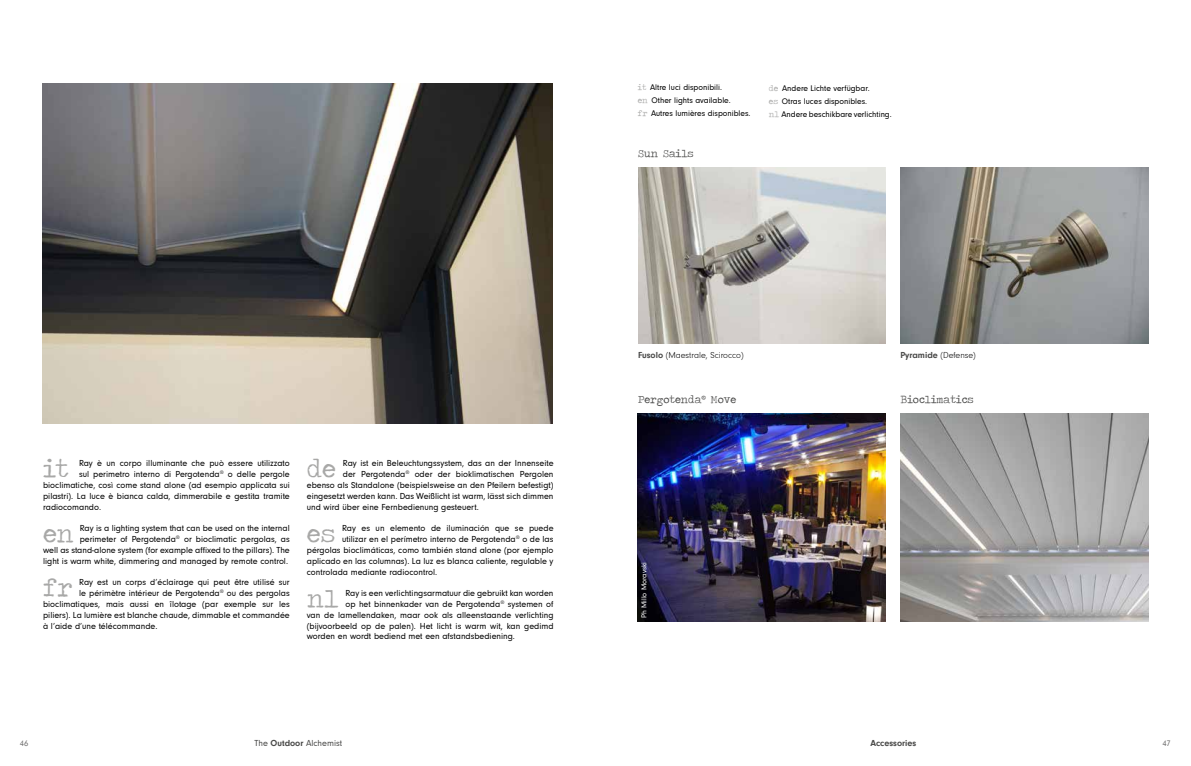
<style>
.page{position:relative;width:1191px;height:766px;background:#fff}
.page>*{position:absolute;margin:0;border:0;box-sizing:border-box;transform-origin:0 0}
.t1{font:26.1px "Traveling Typewriter";color:#a8a8a7}
.t2{font:11px "Traveling Typewriter";color:#4a4a49}
.t3{font:9px/10.8px "Neuzeit Gro T";color:#000;text-align:right}
.t4{font:9px "Neuzeit Gro T Ligh";color:#000}
.t5{font:9px "Neuzeit Gro T";color:#4a4a49}
.t6{font:700 9px "Neuzeit Gro T";color:#4a4a49}
.t7{font:8.5px/12.8px "Neuzeit Gro T";color:#000}
.t8{font:8.5px "Neuzeit Gro T";color:#706f6f}
.t9{font:7.5px "Neuzeit Gro T";color:#fff}
.s1{font-family:"Traveling Typewriter";color:#a8a8a7}
.s2{font-family:"Neuzeit Gro T";font-weight:700;color:#4a4a49}
.s3{font-weight:700}
</style>
<div class="page">
<img style="left:900px;top:413px;width:248px;height:208px">
<img style="left:638px;top:168px;width:247px;height:175px">
<img style="left:900px;top:168px;width:248px;height:175px">
<img style="left:43px;top:84px;width:510px;height:339px">
<img style="left:638px;top:413px;width:247px;height:208px">
<p class="t7" style="left:638px;top:81px;width:114px"><span class="s1">it</span> Altre luci disponibili.<br><span class="s1">en</span> Other lights available.<br><span class="s1">fr</span> Autres lumières disponibles.</p>
<p class="t7" style="left:769px;top:82px;width:124px"><span class="s1">de</span> Andere Lichte verfügbar.<br><span class="s1">es</span> Otras luces disponibles.<br><span class="s1">nl</span> Andere beschikbare verlichting.</p>
<p class="t2" style="left:638px;top:146px;width:57px">Sun Sails</p>
<p class="t4" style="left:638px;top:350px;width:107px"><span class="s2">Fusolo</span> (Maestrale, Scirocco)</p>
<p class="t4" style="left:900px;top:350px;width:77px"><span class="s2">Pyramide</span> (Defense)</p>
<h1 class="t1" style="left:43px;top:451px;width:27px">it</h1>
<p class="t3" style="left:79px;top:458px;width:212px">Ray è un corpo illuminante che può essere utilizzato</p>
<p class="t3" style="left:79px;top:469px;width:212px">sul perimetro interno di Pergotenda<sup>®</sup> o delle pergole</p>
<p class="t3" style="left:43px;top:480px;width:248px">bioclimatiche, così come stand alone (ad esempio applicata sui</p>
<p class="t3" style="left:43px;top:490px;width:248px">pilastri). La luce è bianca calda, dimmerabile e gestita tramite</p>
<p class="t3" style="left:43px;top:501px;width:59px">radiocomando.</p>
<h1 class="t1" style="left:43px;top:516px;width:32px">en</h1>
<p class="t3" style="left:43px;top:523px;width:248px">Ray is a lighting system that can be used on the internal perimeter of Pergotenda<sup>®</sup> or bioclimatic pergolas, as<br>well as stand-alone system (for example affixed to the pillars). The light is warm white, dimmering and managed by remote control.</p>
<h1 class="t1" style="left:43px;top:570px;width:31px">fr</h1>
<p class="t3" style="left:79px;top:577px;width:212px">Ray est un corps d’éclairage qui peut être utilisé sur</p>
<p class="t3" style="left:79px;top:588px;width:212px">le périmètre intérieur de Pergotenda<sup>®</sup> ou des pergolas</p>
<p class="t3" style="left:43px;top:598px;width:248px">bioclimatiques, mais aussi en îlotage (par exemple sur les</p>
<p class="t3" style="left:43px;top:609px;width:248px">piliers). La lumière est blanche chaude, dimmable et commandée</p>
<p class="t3" style="left:43px;top:620px;width:116px">à l’aide d’une télécommande.</p>
<h1 class="t1" style="left:307px;top:451px;width:31px">de</h1>
<p class="t3" style="left:343px;top:458px;width:212px">Ray ist ein Beleuchtungssystem, das an der Innenseite</p>
<p class="t3" style="left:343px;top:469px;width:212px">der Pergotenda<sup>®</sup> oder der bioklimatischen Pergolen</p>
<p class="t3" style="left:307px;top:480px;width:248px">ebenso als Standalone (beispielsweise an den Pfeilern befestigt)</p>
<p class="t3" style="left:307px;top:490px;width:248px">eingesetzt werden kann. Das Weißlicht ist warm, lässt sich dimmen</p>
<p class="t3" style="left:307px;top:501px;width:173px">und wird über eine Fernbedienung gesteuert.</p>
<h1 class="t1" style="left:307px;top:516px;width:30px">es</h1>
<p class="t3" style="left:342px;top:523px;width:213px">Ray es un elemento de iluminación que se puede</p>
<p class="t3" style="left:342px;top:534px;width:213px">utilizar en el perímetro interno de Pergotenda<sup>®</sup> o de las</p>
<p class="t3" style="left:307px;top:544px;width:248px">pérgolas bioclimáticas, como también stand alone (por ejemplo</p>
<p class="t3" style="left:307px;top:555px;width:248px">aplicado en las columnas). La luz es blanca caliente, regulable y</p>
<p class="t3" style="left:307px;top:566px;width:132px">controlada mediante radiocontrol.</p>
<h1 class="t1" style="left:307px;top:581px;width:33px">nl</h1>
<p class="t3" style="left:345px;top:588px;width:210px">Ray is een verlichtingsarmatuur die gebruikt kan worden</p>
<p class="t3" style="left:345px;top:598px;width:210px">op het binnenkader van de Pergotenda<sup>®</sup> systemen of</p>
<p class="t3" style="left:307px;top:609px;width:248px">van de lamellendaken, maar ook als alleenstaande verlichting</p>
<p class="t3" style="left:307px;top:620px;width:248px">(bijvoorbeeld op de palen). Het licht is warm wit, kan gedimd</p>
<p class="t3" style="left:307px;top:631px;width:210px">worden en wordt bediend met een afstandsbediening.</p>
<p class="t2" style="left:638px;top:392px;width:100px">Pergotenda<sup>®</sup> Move</p>
<p class="t2" style="left:900px;top:392px;width:75px">Bioclimatics</p>
<p class="t9" style="left:640px;top:618px;width:58px;rotate:-90deg">Ph Millo Moravski</p>
<p class="t8" style="left:20px;top:738px;width:10px">46</p>
<p class="t5" style="left:254px;top:737px;width:89px">The <span class="s3">Outdoor</span> Alchemist</p>
<p class="t6" style="left:870px;top:737px;width:47px">Accessories</p>
<p class="t8" style="left:1162px;top:738px;width:10px">47</p>
</div>
